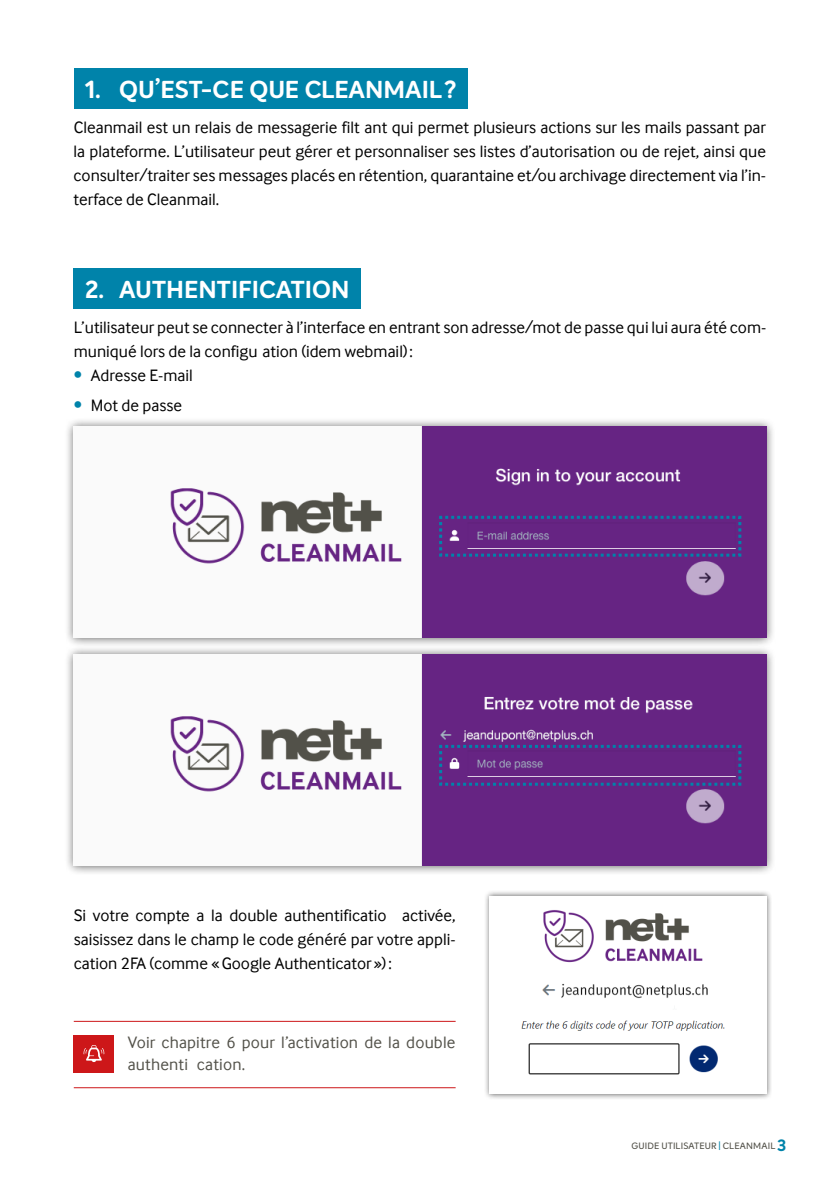
<style>
.page{position:relative;width:840px;height:1191px;background:#fff}
.page>*{position:absolute;margin:0;border:0;box-sizing:border-box;transform-origin:0 0}
.t1{font:700 24px "Intelo";color:#fff}
.t2{font:17px/24px "Inter Face";color:#000;text-align:justify}
.t3{font:17px/22px "Inter Face";letter-spacing:.01em;color:#525149}
.t4{font:500 9px "Intelo";letter-spacing:.015em;color:#525149}
.s1{color:#0083aa}
.s2{font-weight:700;font-size:16px;color:#0083aa}
</style>
<div class="page">
<div style="left:74px;top:68px;width:393px;height:41px;background:#0083aa"></div>
<div style="left:74px;top:268px;width:286px;height:41px;background:#0083aa"></div>
<hr style="left:74px;top:1021px;width:381px;height:1px;background:#cd1719">
<hr style="left:74px;top:1087px;width:381px;height:1px;background:#cd1719">
<div style="left:74px;top:1034px;width:40px;height:38px;background:#cd1719"></div>
<svg style="left:83px;top:1045px;width:21px;height:17px"></svg>
<div style="left:64px;top:417px;width:711px;height:230px;background:#000;opacity:.6"></div>
<img style="left:74px;top:426px;width:691px;height:212px">
<svg style="left:437px;top:514px;width:305px;height:44px"></svg>
<div style="left:64px;top:644px;width:711px;height:231px;background:#000;opacity:.6"></div>
<img style="left:74px;top:654px;width:691px;height:212px">
<svg style="left:437px;top:743px;width:305px;height:44px"></svg>
<div style="left:483px;top:890px;width:288px;height:209px;background:#000;opacity:.6"></div>
<img style="left:489px;top:896px;width:276px;height:197px">
<h1 class="t1" style="left:85px;top:74px;width:372px">1. QU’EST-CE QUE CLEANMAIL ?</h1>
<p class="t2" style="left:74px;top:117px;width:693px">Cleanmail est un relais de messagerie filt ant qui permet plusieurs actions sur les mails passant par la plateforme. L’utilisateur peut gérer et personnaliser ses listes d’autorisation ou de rejet, ainsi que consulter/traiter ses messages placés en rétention, quarantaine et/ou archivage directement via l’in&shy;terface de Cleanmail.</p>
<h1 class="t1" style="left:85px;top:274px;width:266px">2. AUTHENTIFICATION</h1>
<p class="t2" style="left:74px;top:317px;width:693px">L’utilisateur peut se connecter à l’interface en entrant son adresse/mot de passe qui lui aura été com&shy;muniqué lors de la configu ation (idem webmail):</p>
<p class="t2" style="left:74px;top:365px;width:120px"><span class="s1">•</span> Adresse E-mail</p>
<p class="t2" style="left:74px;top:395px;width:110px"><span class="s1">•</span> Mot de passe</p>
<p class="t2" style="left:74px;top:905px;width:383px">Si votre compte a la double authentificatio activée, saisissez dans le champ le code généré par votre appli&shy;cation 2FA (comme «Google Authenticator »):</p>
<p class="t3" style="left:128px;top:1033px;width:329px">Voir chapitre 6 pour l’activation de la double authenti cation.</p>
<p class="t4" style="left:631px;top:1140px;width:156px">GUIDE UTILISATEUR <span class="s1">|</span> CLEANMAIL <span class="s2">3</span></p>
</div>
